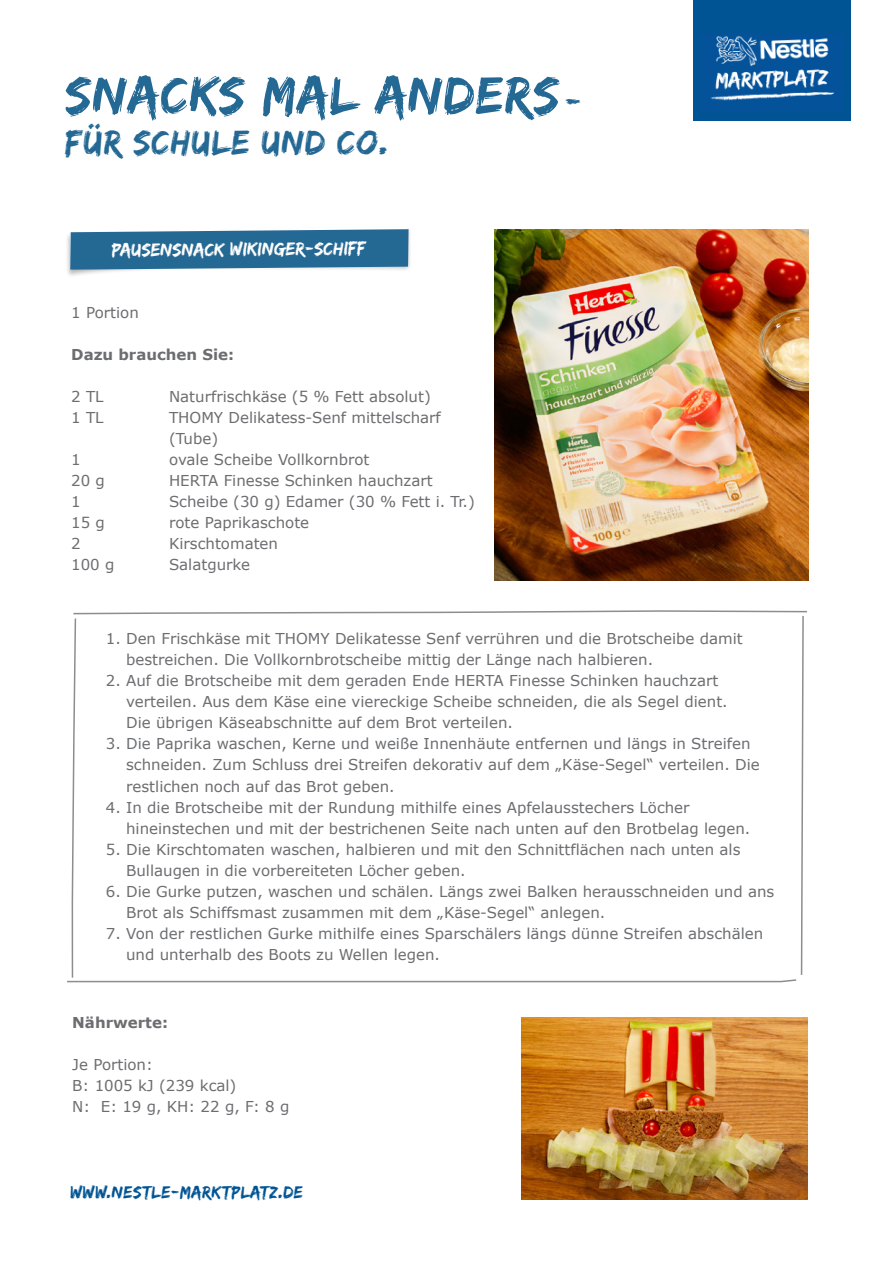
<style>
.page{position:relative;width:893px;height:1263px;background:#fff}
.page>*{position:absolute;margin:0;border:0;box-sizing:border-box;transform-origin:0 0}
.t1{font:54.75px "Edo Pro";letter-spacing:.025em;color:#246894}
.t2{font:36px "Edo Pro";letter-spacing:.025em;color:#246894}
.t3{font:19.2px "Edo Pro";color:#fff}
.t4{font:18px "Edo Pro";letter-spacing:.025em;color:#005494}
.t5{font:15px/21px "Verdana";color:#6c6d70}
.t6{font:700 15px "Verdana";color:#6c6d70}
.s1{font-size:34.5px}
</style>
<div class="page">
<div style="left:65px;top:226px;width:347px;height:52px;background:#231f20;opacity:.33"></div>
<svg style="left:70px;top:226px;width:339px;height:44px;background:#447ea3"></svg>
<div style="left:693px;top:0;width:157px;height:121px;background:#005494"></div>
<img style="left:710px;top:36px;width:124px;height:65px">
<svg style="left:67px;top:610px;width:740px;height:373px"></svg>
<img style="left:521px;top:1017px;width:287px;height:182px">
<img style="left:494px;top:229px;width:314px;height:351px">
<p class="t1" style="left:65px;top:63px;width:518px">SNACKS MAL ANDERS <span class="s1">-</span></p>
<p class="t2" style="left:65px;top:122px;width:325px">FÜR SCHULE UND CO.</p>
<p class="t3" style="left:143px;top:240px;width:193px;rotate:-1deg">1. AFTER EIGHT PARFAIT</p>
<p class="t3" style="left:111px;top:240px;width:256px;rotate:-1deg">PAUSENSNACK WIKINGER-SCHIFF</p>
<p class="t5" style="left:71px;top:302px;width:69px">1 Portion</p>
<p class="t6" style="left:71px;top:344px;width:164px">Dazu brauchen Sie:</p>
<p class="t5" style="left:71px;top:386px;width:34px">2 TL</p>
<p class="t5" style="left:169px;top:386px;width:263px">Naturfrischkäse (5 % Fett absolut)</p>
<p class="t5" style="left:71px;top:407px;width:34px">1 TL</p>
<p class="t5" style="left:169px;top:407px;width:273px">THOMY Delikatess-Senf mittelscharf</p>
<p class="t5" style="left:169px;top:428px;width:51px">(Tube)</p>
<p class="t5" style="left:71px;top:449px;width:11px">1</p>
<p class="t5" style="left:169px;top:449px;width:202px">ovale Scheibe Vollkornbrot</p>
<p class="t5" style="left:71px;top:470px;width:35px">20 g</p>
<p class="t5" style="left:169px;top:470px;width:265px">HERTA Finesse Schinken hauchzart</p>
<p class="t5" style="left:71px;top:491px;width:11px">1</p>
<p class="t5" style="left:169px;top:491px;width:307px">Scheibe (30 g) Edamer (30 % Fett i. Tr.)</p>
<p class="t5" style="left:71px;top:512px;width:35px">15 g</p>
<p class="t5" style="left:169px;top:512px;width:142px">rote Paprikaschote</p>
<p class="t5" style="left:71px;top:533px;width:11px">2</p>
<p class="t5" style="left:169px;top:533px;width:111px">Kirschtomaten</p>
<p class="t5" style="left:71px;top:554px;width:45px">100 g</p>
<p class="t5" style="left:169px;top:554px;width:83px">Salatgurke</p>
<p class="t5" style="left:106px;top:629px;width:638px">1. Den Frischkäse mit THOMY Delikatesse Senf verrühren und die Brotscheibe damit</p>
<p class="t5" style="left:106px;top:671px;width:614px">2. Auf die Brotscheibe mit dem geraden Ende HERTA Finesse Schinken hauchzart</p>
<p class="t5" style="left:126px;top:650px;width:528px">bestreichen. Die Vollkornbrotscheibe mittig der Länge nach halbieren.</p>
<p class="t5" style="left:126px;top:692px;width:603px">verteilen. Aus dem Käse eine viereckige Scheibe schneiden, die als Segel dient.</p>
<p class="t5" style="left:126px;top:713px;width:388px">Die übrigen Käseabschnitte auf dem Brot verteilen.</p>
<p class="t5" style="left:126px;top:755px;width:635px">schneiden. Zum Schluss drei Streifen dekorativ auf dem „Käse-Segel“ verteilen. Die restlichen noch auf das Brot geben.</p>
<p class="t5" style="left:126px;top:818px;width:626px">hineinstechen und mit der bestrichenen Seite nach unten auf den Brotbelag legen.</p>
<p class="t5" style="left:126px;top:860px;width:341px">Bullaugen in die vorbereiteten Löcher geben.</p>
<p class="t5" style="left:126px;top:902px;width:481px">Brot als Schiffsmast zusammen mit dem „Käse-Segel“ anlegen.</p>
<p class="t5" style="left:126px;top:944px;width:315px">und unterhalb des Boots zu Wellen legen.</p>
<p class="t5" style="left:106px;top:734px;width:646px">3. Die Paprika waschen, Kerne und weiße Innenhäute entfernen und längs in Streifen</p>
<p class="t5" style="left:106px;top:797px;width:585px">4. In die Brotscheibe mit der Rundung mithilfe eines Apfelausstechers Löcher</p>
<p class="t5" style="left:106px;top:839px;width:636px">5. Die Kirschtomaten waschen, halbieren und mit den Schnittflächen nach unten als</p>
<p class="t5" style="left:106px;top:881px;width:670px">6. Die Gurke putzen, waschen und schälen. Längs zwei Balken herausschneiden und ans</p>
<p class="t5" style="left:106px;top:923px;width:659px">7. Von der restlichen Gurke mithilfe eines Sparschälers längs dünne Streifen abschälen</p>
<p class="t6" style="left:72px;top:1012px;width:97px">Nährwerte:</p>
<p class="t5" style="left:72px;top:1054px;width:82px">Je Portion:</p>
<p class="t5" style="left:72px;top:1075px;width:166px">B: 1005 kJ (239 kcal)</p>
<p class="t5" style="left:72px;top:1096px;width:219px">N: E: 19 g, KH: 22 g, F: 8 g</p>
<p class="t4" style="left:70px;top:1181px;width:234px">WWW.NESTLE-MARKTPLATZ.DE</p>
</div>
